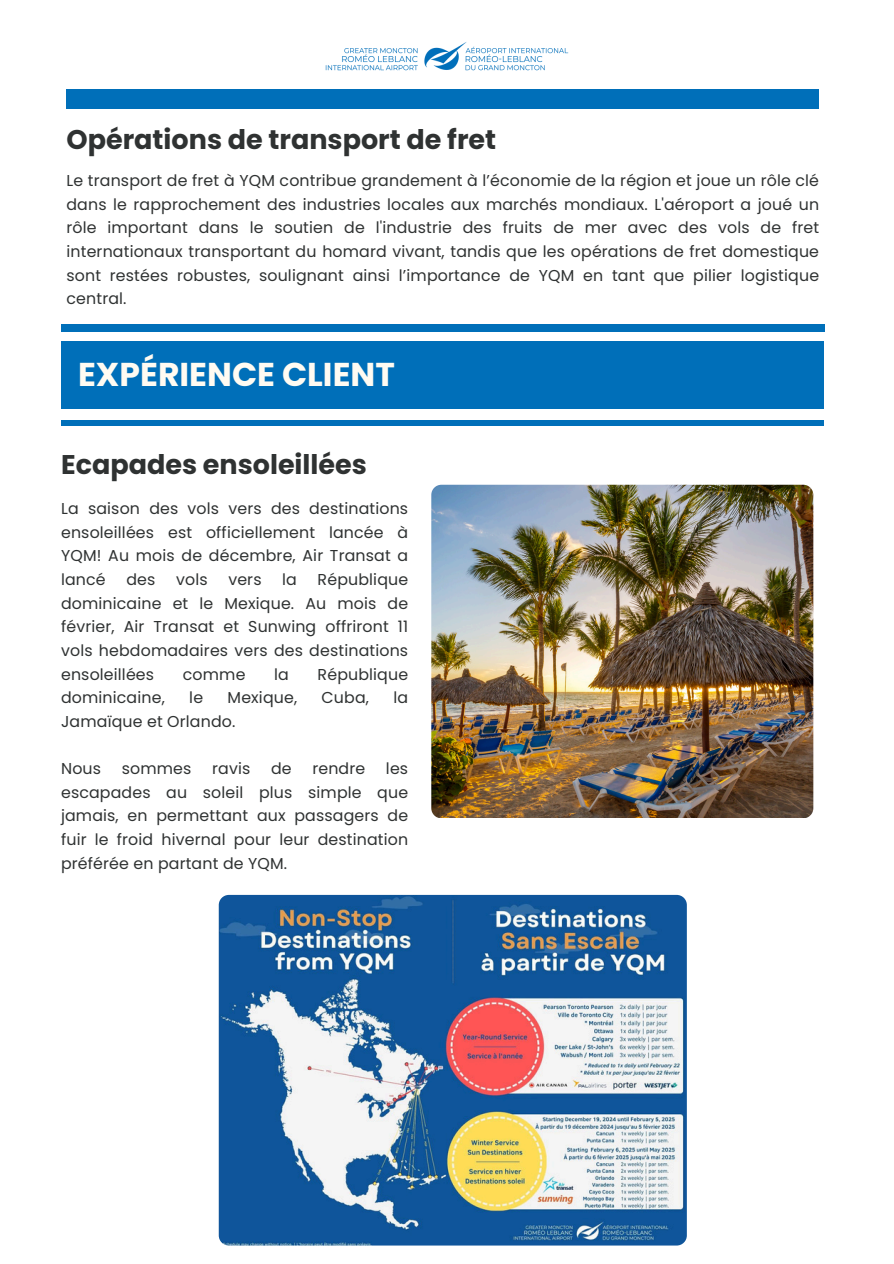
<style>
.page{position:relative;width:894px;height:1264px;background:#fff}
.page>*{position:absolute;margin:0;border:0;box-sizing:border-box;transform-origin:0 0}
.t1{font:700 33px "Poppins";color:#fffbf2}
.t2{font:700 27px "Poppins";color:#2f3232}
.t3{font:15.75px/23.7px "Poppins";letter-spacing:.01em;color:#2f3232;text-align:justify}
</style>
<div class="page">
<img style="left:325px;top:42px;width:244px;height:29px">
<div style="left:66px;top:89px;width:753px;height:20px;background:#006fb9"></div>
<img style="left:431px;top:485px;width:381px;height:333px;border-radius:10px">
<div style="left:61px;top:341px;width:762px;height:67px;background:#006fb9"></div>
<div style="left:61px;top:324px;width:763px;height:7px;background:#006fb9"></div>
<div style="left:61px;top:420px;width:762px;height:5px;background:#006fb9"></div>
<img style="left:219px;top:894px;width:467px;height:351px;border-radius:10px">
<h2 class="t2" style="left:66px;top:121px;width:431px">Opérations de transport de fret</h2>
<p class="t3" style="left:66px;top:169px;width:753px">Le transport de fret à YQM contribue grandement à l’économie de la région et joue un rôle clé dans le rapprochement des industries locales aux marchés mondiaux. L'aéroport a joué un rôle important dans le soutien de l'industrie des fruits de mer avec des vols de fret internationaux transportant du homard vivant, tandis que les opérations de fret domestique sont restées robustes, soulignant ainsi l’importance de YQM en tant que pilier logistique central.</p>
<p class="t1" style="left:78px;top:351px;width:318px">EXPÉRIENCE CLIENT</p>
<h1 class="t2" style="left:61px;top:445px;width:307px">Ecapades ensoleillées</h1>
<h2 class="t3" style="left:61px;top:497px;width:348px">La saison des vols vers des destinations ensoleillées est officiellement lancée à YQM! Au mois de décembre, Air Transat a lancé</h2>
<h2 class="t3" style="left:61px;top:567px;width:348px;text-indent:256px">République dominicaine et le Mexique. Au mois de février, Air Transat et Sunwing offriront 11 vols hebdomadaires vers des destinations ensoleillées</h2>
<h2 class="t3" style="left:126px;top:567px;width:30px">des</h2>
<h2 class="t3" style="left:176px;top:567px;width:33px">vols</h2>
<h2 class="t3" style="left:228px;top:567px;width:35px">vers</h2>
<h2 class="t3" style="left:282px;top:567px;width:16px">la</h2>
<h2 class="t3" style="left:183px;top:662px;width:64px">comme</h2>
<h2 class="t3" style="left:274px;top:662px;width:16px">la</h2>
<h2 class="t3" style="left:317px;top:662px;width:92px">République</h2>
<h2 class="t3" style="left:61px;top:686px;width:105px">dominicaine,</h2>
<h2 class="t3" style="left:189px;top:686px;width:15px">le</h2>
<h2 class="t3" style="left:227px;top:686px;width:71px">Mexique,</h2>
<h2 class="t3" style="left:321px;top:686px;width:49px">Cuba,</h2>
<h2 class="t3" style="left:393px;top:686px;width:16px">la</h2>
<h2 class="t3" style="left:61px;top:709px;width:176px">Jamaïque et Orlando.</h2>
<p class="t3" style="left:61px;top:756px;width:41px">Nous</p>
<p class="t3" style="left:122px;top:756px;width:71px">sommes</p>
<p class="t3" style="left:212px;top:756px;width:40px">ravis</p>
<p class="t3" style="left:271px;top:756px;width:22px">de</p>
<p class="t3" style="left:312px;top:756px;width:54px">rendre</p>
<p class="t3" style="left:61px;top:756px;width:348px;text-indent:325px">les escapades au soleil plus simple que jamais, en permettant aux passagers de fuir le froid hivernal pour leur destination préférée en partant de YQM.</p>
</div>
